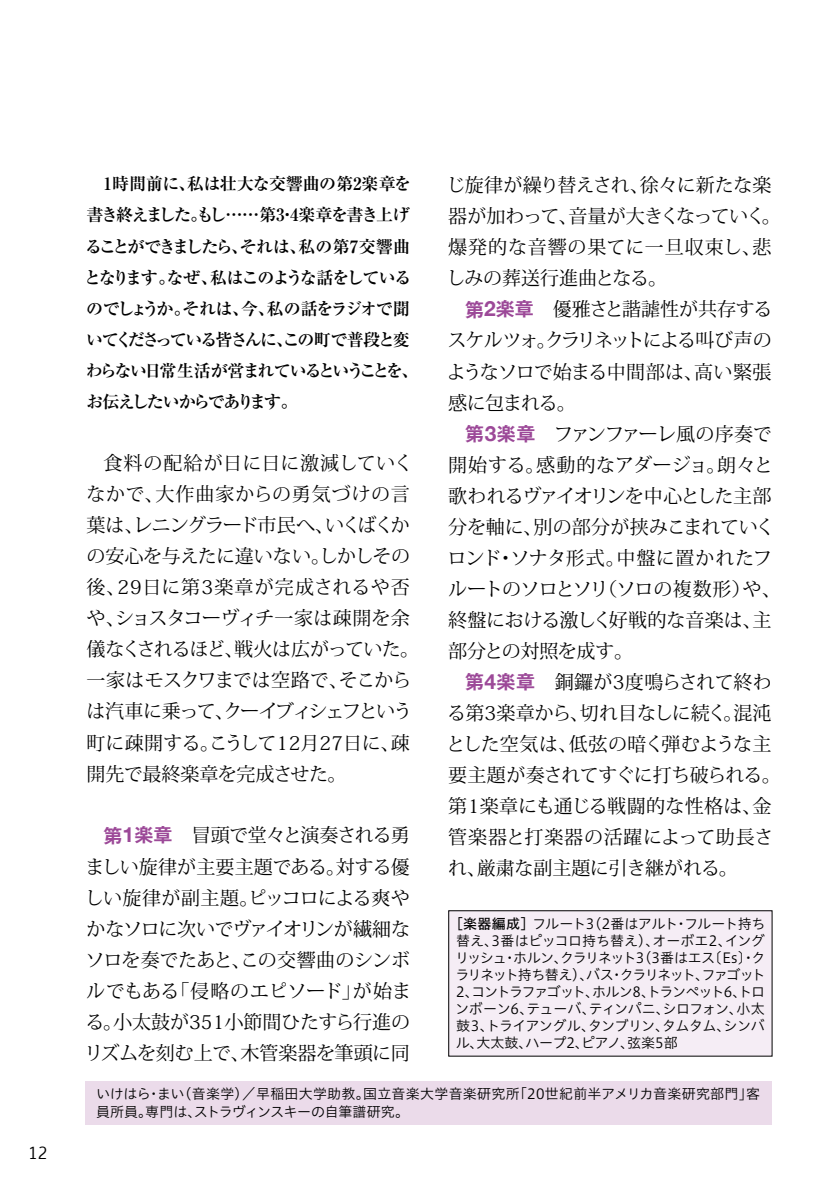
<style>
.page{position:relative;width:840px;height:1191px;background:#fff}
.page>*{position:absolute;margin:0;border:0;box-sizing:border-box;transform-origin:0 0}
.t1{font:19px/31px "Koz Min Pr 6 N";letter-spacing:-.01em;color:#000}
.t2{font:700 17px/31px "Ryumin Pro";letter-spacing:-.08em;color:#000}
.t3{font:16px "Euphemia UCAS";color:#000}
.t4{font:14px/17px "Hiragino UD Sans Std W3";letter-spacing:-.01em;color:#000;text-align:justify}
.t5{font:14px/18px "Hiragino UD Sans Std W3";letter-spacing:.01em;color:#000}
.s1{font-family:"Gothic MB101 Pro De";font-weight:700;color:#9c4998}
.s2{font-family:"Helvetica Neue";font-weight:700;font-size:21px;color:#9c4998}
.s3{font-family:"Hiragino UD Sans Std W5"}
</style>
<div class="page">
<hr style="left:839px;top:0;width:1px;height:1191px;background:#f5edf5">
<div style="left:85px;top:1081px;width:686px;height:43px;background:#ebdbea"></div>
<div style="left:448px;top:910px;width:323px;height:146px;background:#f5edf5"></div>
<p class="t3" style="left:28px;top:1141px;width:20px">12</p>
<p class="t2" style="left:84px;top:167px;width:335px;text-indent:19px">1時間前に、私は壮大な交響曲の第2楽章を書き終えました。もし……第3・4楽章を書き上げることができましたら、それは、私の第7交響曲となります。なぜ、私はこのような話をしているのでしょうか。それは、今、私の話をラジオで聞いてくださっている皆さんに、この町で普段と変わらない日常生活が営まれているということを、お伝えしたいからであります。</p>
<p class="t1" style="left:86px;top:448px;width:334px;text-indent:17px">食料の配給が日に日に激減していくなかで、大作曲家からの勇気づけの言葉は、レニングラード市民へ、いくばくかの安心を与えたに違いない。しかしその後、29日に第3楽章が完成されるや否や、ショスタコーヴィチ一家は疎開を余儀なくされるほど、戦火は広がっていた。一家はモスクワまでは空路で、そこからは汽車に乗って、クーイブィシェフという町に疎開する。こうして12月27日に、疎開先で最終楽章を完成させた。</p>
<p class="t1" style="left:84px;top:820px;width:328px;text-align:justify;text-indent:19px"><span class="s1">第</span><span class="s2">1</span><span class="s1">楽章</span>　冒頭で堂々と演奏される勇ましい旋律が主要主題である。対する優しい旋律が副主題。ピッコロによる爽やかなソロに次いでヴァイオリンが繊細なソロを奏でたあと、この交響曲のシンボルでもある「侵略のエピソード」が始まる。小太鼓が351小節間ひたすら行進のリズムを刻む上で、木管楽器を筆頭に同</p>
<p class="t1" style="left:446px;top:170px;width:336px">じ旋律が繰り替えされ、徐々に新たな楽器が加わって、音量が大きくなっていく。爆発的な音響の果てに一旦収束し、悲しみの葬送行進曲となる。</p>
<p class="t1" style="left:446px;top:294px;width:327px;text-align:justify;text-indent:18px"><span class="s1">第</span><span class="s2">2</span><span class="s1">楽章</span>　優雅さと諧謔性が共存するスケルツォ。クラリネットによる叫び声のようなソロで始まる中間部は、高い緊張感に包まれる。</p>
<p class="t1" style="left:447px;top:418px;width:334px;text-indent:18px"><span class="s1">第</span><span class="s2">3</span><span class="s1">楽章</span>　ファンファーレ風の序奏で開始する。感動的なアダージョ。朗々と歌われるヴァイオリンを中心とした主部分を軸に、別の部分が挟みこまれていくロンド・ソナタ形式。中盤に置かれたフルートのソロとソリ（ソロの複数形）や、終盤における激しく好戦的な音楽は、主部分との対照を成す。</p>
<p class="t1" style="left:446px;top:666px;width:336px;text-indent:19px"><span class="s1">第</span><span class="s2">4</span><span class="s1">楽章</span>　銅鑼が3度鳴らされて終わる第3楽章から、切れ目なしに続く。混沌とした空気は、低弦の暗く弾むような主要主題が奏されてすぐに打ち破られる。第1楽章にも通じる戦闘的な性格は、金管楽器と打楽器の活躍によって助長され、厳粛な副主題に引き継がれる。</p>
<p class="t4" style="left:455px;top:914px;width:312px;text-indent:-6px"><span class="s3">［楽器編成］</span>フルート3（2番はアルト・フルート持ち替え、3番はピッコロ持ち替え）、オーボエ2、イングリッシュ・ホルン、クラリネット3（3番はエス〔Es〕・クラリネット持ち替え）、バス・クラリネット、ファゴット2、コントラファゴット、ホルン8、トランペット6、トロンボーン6、テューバ、ティンパニ、シロフォン、小太鼓3、トライアングル、タンブリン、タムタム、シンバル、大太鼓、ハープ2、ピアノ、弦楽5部</p>
<p class="t5" style="left:96px;top:1084px;width:665px">いけはら・まい（音楽学）／早稲田大学助教。国立音楽大学音楽研究所「20世紀前半アメリカ音楽研究部門」客員所員。専門は、ストラヴィンスキーの自筆譜研究。</p>
</div>
